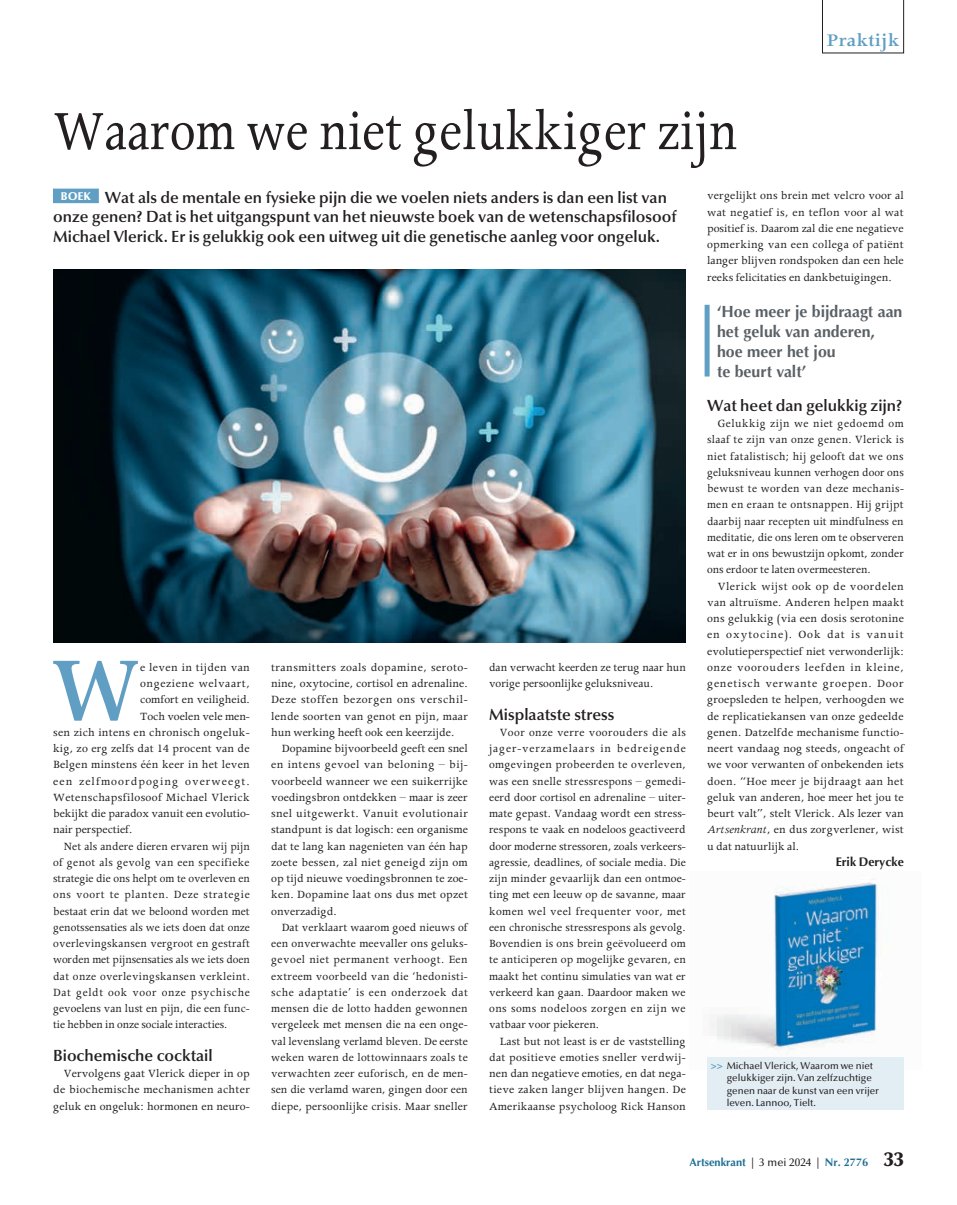
<style>
.page{position:relative;width:957px;height:1205px;background:#fff}
.page>*{position:absolute;margin:0;border:0;box-sizing:border-box;transform-origin:0 0}
.t1{font:600 102.12px "Apollo MT Pro";color:#609fc3;scale:.9 1}
.t2{font:62.5px "Apollo MT Pro";color:#231f20;scale:.85 1}
.t3{font:600 20px "Apollo MT Pro";color:#609fc3}
.t4{font:600 16.25px/19.5px "Optima LT Pro";color:#231f20}
.t5{font:700 16.25px/20px "Optima LT Pro";color:#5a6166}
.t6{font:12.5px/16.2px "Apollo MT Pro";letter-spacing:.005em;color:#231f20;text-align:justify}
.t7{font:12.5px/16.2px "Apollo MT Pro";letter-spacing:.005em;color:#231f20;text-align:justify;scale:.96 1}
.t8{font:12.5px/16.2px "Apollo MT Pro";letter-spacing:.005em;color:#231f20;text-align:justify;scale:.95 1}
.t9{font:12.5px "Apollo MT Pro";letter-spacing:.03em;color:#231f20;scale:.95 1}
.t10{font:12.5px "Apollo MT Pro";letter-spacing:.055em;color:#231f20;scale:.95 1}
.t11{font:12.5px "Apollo MT Pro";letter-spacing:.03em;color:#231f20}
.t12{font:12.5px "Apollo MT Pro";letter-spacing:.085em;color:#231f20}
.t13{font:12.5px "Apollo MT Pro";letter-spacing:.045em;color:#231f20}
.t14{font:700 12.5px "Optima LT Pro";color:#231f20}
.t15{font:700 11.25px "Optima LT Pro";color:#1e6f95}
.t16{font:500 10px/12.5px "Optima LT Pro";color:#231f20}
.s1{font-style:italic}
.s2{font-weight:700;color:#609fc3}
.s3{font-weight:500;color:#231f20}
.s4{font-weight:900;font-size:20px;color:#231f20}
</style>
<div class="page">
<img style="left:710px;top:879px;width:171px;height:178px">
<svg style="left:822px;top:0;width:82px;height:53px"></svg>
<div style="left:53px;top:189px;width:45px;height:14px;background:#609fc3"></div>
<div style="left:704px;top:305px;width:5px;height:71px;background:#609fc3"></div>
<img style="left:53px;top:269px;width:633px;height:374px">
<div style="left:707px;top:1057px;width:197px;height:53px;background:#e3edf4"></div>
<h2 class="t2" style="left:53px;top:95px;width:806px">Waarom we niet gelukkiger zijn</h2>
<h3 class="t3" style="left:826px;top:29px;width:75px">Praktijk</h3>
<p class="t4" style="left:53px;top:187px;width:625px;text-indent:8px"><sup>BOEK</sup> Wat als de mentale en fysieke pijn die we voelen niets anders is dan een list van onze genen? Dat is het uitgangspunt van het nieuwste boek van de wetenschapsfilosoof<br>Michael Vlerick. Er is gelukkig ook een uitweg uit die genetische aanleg voor ongeluk.</p>
<h1 class="t1" style="left:51px;top:630px;width:100px">W</h1>
<p class="t11" style="left:140px;top:660px;width:111px">e leven in tijden van</p>
<p class="t13" style="left:140px;top:676px;width:111px">ongeziene welvaart,</p>
<p class="t6" style="left:140px;top:692px;width:111px">comfort en veiligheid.</p>
<p class="t6" style="left:140px;top:708px;width:111px">Toch voelen vele men-</p>
<p class="t6" style="left:53px;top:724px;width:198px">sen zich intens en chronisch ongeluk-</p>
<p class="t6" style="left:53px;top:741px;width:198px">kig, zo erg zelfs dat 14 procent van de</p>
<p class="t6" style="left:53px;top:757px;width:198px">Belgen minstens één keer in het leven</p>
<p class="t12" style="left:53px;top:774px;width:198px">een zelfmoordpoging overweegt.</p>
<p class="t11" style="left:53px;top:790px;width:198px">Wetenschapsfilosoof Michael Vlerick</p>
<p class="t6" style="left:53px;top:806px;width:198px">bekijkt die paradox vanuit een evolutio-</p>
<p class="t6" style="left:53px;top:822px;width:81px">nair perspectief.</p>
<p class="t8" style="left:64px;top:838px;width:197px">Net als andere dieren ervaren wij pijn</p>
<p class="t9" style="left:53px;top:855px;width:208px">of genot als gevolg van een specifieke</p>
<p class="t8" style="left:53px;top:871px;width:209px">strategie die ons helpt om te overleven en</p>
<p class="t10" style="left:53px;top:887px;width:208px">ons voort te planten. Deze strategie</p>
<p class="t8" style="left:53px;top:903px;width:208px">bestaat erin dat we beloond worden met</p>
<p class="t8" style="left:53px;top:919px;width:209px">genotssensaties als we iets doen dat onze</p>
<p class="t8" style="left:53px;top:936px;width:209px">overlevingskansen vergroot en gestraft</p>
<p class="t8" style="left:53px;top:952px;width:209px">worden met pijnsensaties als we iets doen</p>
<p class="t9" style="left:53px;top:969px;width:209px">dat onze overlevingskansen verkleint.</p>
<p class="t10" style="left:53px;top:985px;width:208px">Dat geldt ook voor onze psychische</p>
<p class="t8" style="left:53px;top:1001px;width:208px">gevoelens van lust en pijn, die een func-</p>
<p class="t8" style="left:53px;top:1017px;width:185px">tie hebben in onze sociale interacties.</p>
<h3 class="t4" style="left:53px;top:1045px;width:161px">Biochemische cocktail</h3>
<p class="t6" style="left:53px;top:1066px;width:198px;text-indent:11px">Vervolgens gaat Vlerick dieper in op de biochemische mechanismen achter geluk en ongeluk: hormonen en neuro-</p>
<p class="t6" style="left:271px;top:659px;width:198px">transmitters zoals dopamine, seroto&shy;nine, oxytocine, cortisol en adrenaline.<br>Deze stoffen bezorgen ons verschil&shy;lende soorten van genot en pijn, maar hun werking heeft ook een keerzijde.</p>
<p class="t6" style="left:271px;top:741px;width:198px;text-indent:11px">Dopamine bijvoorbeeld geeft een snel en intens gevoel van beloning – bij&shy;voorbeeld wanneer we een suikerrijke voedingsbron ontdekken – maar is zeer snel uitgewerkt. Vanuit evolutionair standpunt is dat logisch: een organisme dat te lang kan nagenieten van één hap zoete bessen, zal niet geneigd zijn om op tijd nieuwe voedingsbronnen te zoe&shy;ken. Dopamine laat ons dus met opzet onverzadigd.</p>
<p class="t7" style="left:271px;top:919px;width:206px;text-indent:11px">Dat verklaart waarom goed nieuws of een onverwachte meevaller ons geluks&shy;gevoel niet permanent verhoogt. Een extreem voorbeeld van die ‘hedonisti&shy;sche adaptatie’ is een onderzoek dat mensen die de lotto hadden gewonnen vergeleek met mensen die na een onge&shy;val levenslang verlamd bleven. De eerste weken waren de lottowinnaars zoals te verwachten zeer euforisch, en de men&shy;sen die verlamd waren, gingen door een diepe, persoonlijke crisis. Maar sneller</p>
<p class="t7" style="left:489px;top:659px;width:206px">dan verwacht keerden ze terug naar hun vorige persoonlijke geluksniveau.</p>
<h3 class="t4" style="left:489px;top:704px;width:127px">Misplaatste stress</h3>
<p class="t7" style="left:489px;top:724px;width:207px;text-indent:11px">Voor onze verre voorouders die als jager-verzamelaars in bedreigende omgevingen probeerden te overleven, was een snelle stressrespons – gemedi&shy;eerd door cortisol en adrenaline – uiter&shy;mate gepast. Vandaag wordt een stress&shy;respons te vaak en nodeloos geactiveerd door moderne stressoren, zoals verkeers&shy;agressie, deadlines, of sociale media. Die zijn minder gevaarlijk dan een ontmoe&shy;ting met een leeuw op de savanne, maar komen wel veel frequenter voor, met een chronische stressrespons als gevolg.<br>Bovendien is ons brein geëvolueerd om te anticiperen op mogelijke gevaren, en maakt het continu simulaties van wat er verkeerd kan gaan. Daardoor maken we ons soms nodeloos zorgen en zijn we vatbaar voor piekeren.</p>
<p class="t6" style="left:489px;top:1033px;width:198px;text-indent:11px">Last but not least is er de vaststelling dat positieve emoties sneller verdwij&shy;nen dan negatieve emoties, en dat nega&shy;tieve zaken langer blijven hangen. De Amerikaanse psycholoog Rick Hanson</p>
<p class="t6" style="left:707px;top:188px;width:198px">vergelijkt ons brein met velcro voor al wat negatief is, en teflon voor al wat positief is. Daarom zal die ene negatieve opmerking van een collega of patiënt langer blijven rondspoken dan een hele reeks felicitaties en dankbetuigingen.</p>
<h3 class="t5" style="left:717px;top:301px;width:187px">‘Hoe meer je bijdraagt aan het geluk van anderen, hoe meer het jou<br>te beurt valt’</h3>
<h3 class="t4" style="left:707px;top:395px;width:196px">Wat heet dan gelukkig zijn?</h3>
<p class="t8" style="left:707px;top:416px;width:209px;text-indent:11px">Gelukkig zijn we niet gedoemd om slaaf te zijn van onze genen. Vlerick is niet fatalistisch; hij gelooft dat we ons geluksniveau kunnen verhogen door ons bewust te worden van deze mechanis&shy;men en eraan te ontsnappen. Hij grijpt daarbij naar recepten uit mindfulness en meditatie, die ons leren om te observeren wat er in ons bewustzijn opkomt, zonder ons erdoor te laten overmeesteren.</p>
<p class="t6" style="left:707px;top:578px;width:198px;text-indent:11px">Vlerick wijst ook op de voordelen van altruïsme. Anderen helpen maakt ons gelukkig (via een dosis serotonine en oxytocine). Ook dat is vanuit evolutieperspectief niet verwonderlijk: onze voorouders leefden in kleine, genetisch verwante groepen. Door groepsleden te helpen, verhoogden we de replicatiekansen van onze gedeelde genen. Datzelfde mechanisme functio&shy;neert vandaag nog steeds, ongeacht of we voor verwanten of onbekenden iets doen. “Hoe meer je bijdraagt aan het geluk van anderen, hoe meer het jou te beurt valt”, stelt Vlerick. Als lezer van <span class="s1">Artsenkrant</span>, en dus zorgverlener, wist u dat natuurlijk al.</p>
<p class="t14" style="left:835px;top:853px;width:70px">Erik Derycke</p>
<p class="t16" style="left:727px;top:1059px;width:154px;text-indent:-16px"><span class="s2">&gt;&gt;</span> Michael Vlerick, Waarom we niet gelukkiger zijn. Van zelfzuchtige genen naar de kunst van een vrijer leven. Lannoo, Tielt.</p>
<p class="t15" style="left:689px;top:1155px;width:216px">Artsenkrant <span class="s3">| 3 mei 2024 |</span> Nr. 2776 <span class="s4">33</span></p>
</div>
